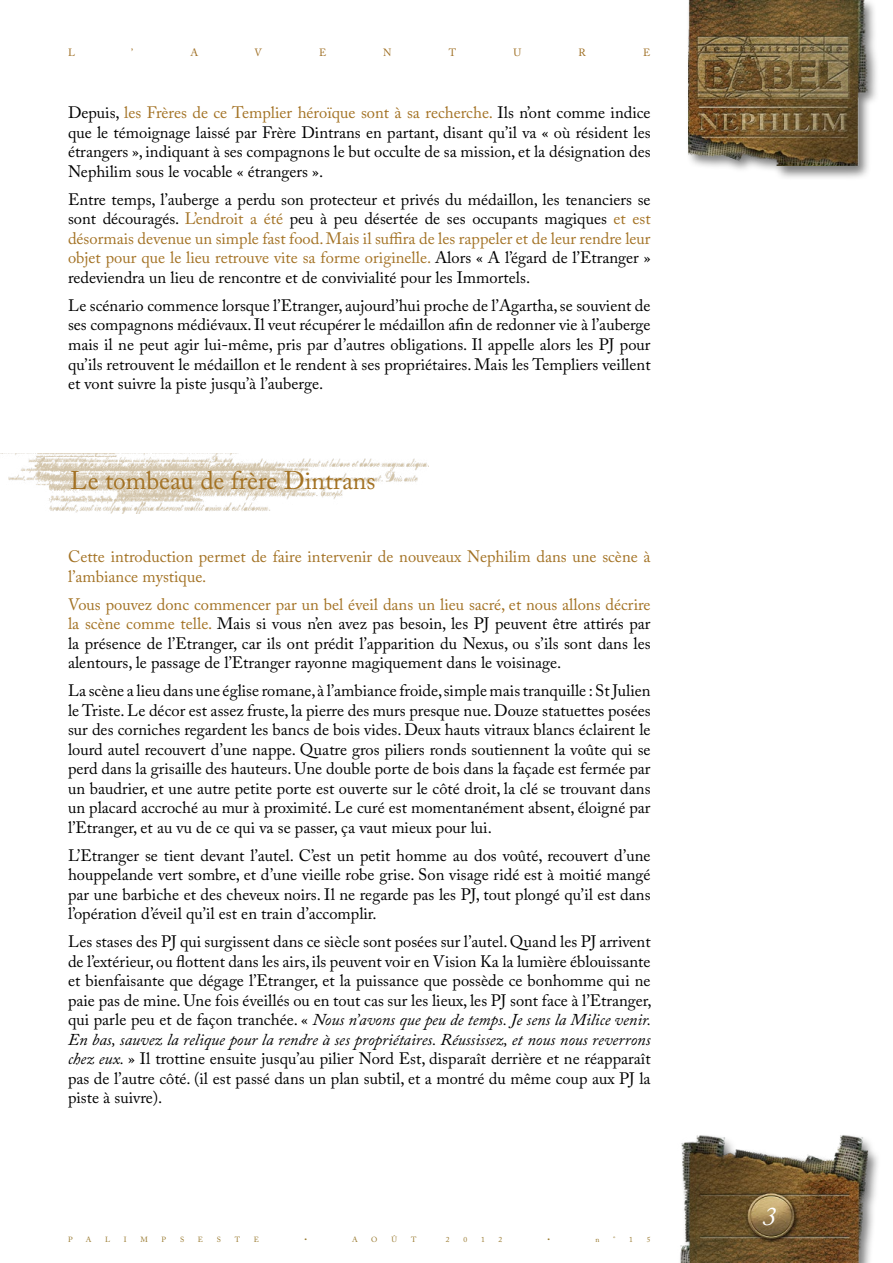
<style>
.page{position:relative;width:893px;height:1263px;background:#fff}
.page>*{position:absolute;margin:0;border:0;box-sizing:border-box;transform-origin:0 0}
.t1{font:italic 27px "Adobe Caslon Pro";color:#fff}
.t2{font:25.5px "Adobe Caslon Pro";color:#a37224}
.t3{font:16.5px/19.5px "Adobe Caslon Pro";color:#000;text-align:justify}
.t4{font:16.5px/19.5px "Adobe Caslon Pro";color:#a37224}
.t5{font:10.5px "Adobe Caslon Pro";color:#9e6e22}
.t6{font:7.5px "Adobe Caslon Pro";color:#98782d}
.s1{color:#a37224}
.s2{font-style:italic}
</style>
<div class="page">
<div style="left:686px;top:0;width:194px;height:180px;background:#000;opacity:.51"></div>
<img style="left:689px;top:0;width:189px;height:166px">
<img style="left:8px;top:454px;width:421px;height:59px">
<img style="left:680px;top:1135px;width:198px;height:128px">
<p class="t5" style="left:68px;top:47px;width:8px">L</p>
<p class="t5" style="left:131px;top:47px;width:3px">’</p>
<p class="t5" style="left:190px;top:47px;width:9px">A</p>
<p class="t5" style="left:254px;top:47px;width:9px">V</p>
<p class="t5" style="left:319px;top:47px;width:9px">E</p>
<p class="t5" style="left:383px;top:47px;width:10px">N</p>
<p class="t5" style="left:449px;top:47px;width:9px">T</p>
<p class="t5" style="left:514px;top:47px;width:9px">U</p>
<p class="t5" style="left:579px;top:47px;width:9px">R</p>
<p class="t5" style="left:643px;top:47px;width:9px">E</p>
<p class="t3" style="left:68px;top:103px;width:584px">Depuis, <span class="s1">les Frères de ce Templier héroïque sont à sa recherche.</span> Ils n’ont comme indice que le témoignage laissé par Frère Dintrans en partant, disant qu’il va « où résident les étrangers », indiquant à ses compagnons le but occulte de sa mission, et la désignation des Nephilim sous le vocable « étrangers ».</p>
<p class="t3" style="left:68px;top:189px;width:584px">Entre temps, l’auberge a perdu son protecteur et privés du médaillon, les tenanciers se sont découragés. <span class="s1">L’endroit a été</span> peu à peu désertée de ses occupants magiques <span class="s1">et est désormais devenue un simple fast food. Mais il suffira de les rappeler et de leur rendre leur objet pour que le lieu retrouve vite sa forme originelle.</span> Alors « A l’égard de l’Etranger » redeviendra un lieu de rencontre et de convivialité pour les Immortels.</p>
<p class="t3" style="left:68px;top:296px;width:584px">Le scénario commence lorsque l’Etranger, aujourd’hui proche de l’Agartha, se souvient de ses compagnons médiévaux. Il veut récupérer le médaillon afin de redonner vie à l’auberge mais il ne peut agir lui-même, pris par d’autres obligations. Il appelle alors les PJ pour qu’ils retrouvent le médaillon et le rendent à ses propriétaires. Mais les Templiers veillent et vont suivre la piste jusqu’à l’auberge.</p>
<h2 class="t2" style="left:70px;top:465px;width:307px">Le tombeau de frère Dintrans</h2>
<p class="t4" style="left:68px;top:547px;width:584px">Cette introduction permet de faire intervenir de nouveaux Nephilim dans une scène à l’ambiance mystique.</p>
<p class="t3" style="left:68px;top:594px;width:584px"><span class="s1">Vous pouvez donc commencer par un bel éveil dans un lieu sacré, et nous allons décrire la scène comme telle.</span> Mais si vous n’en avez pas besoin, les PJ peuvent être attirés par la présence de l’Etranger, car ils ont prédit l’apparition du Nexus, ou s’ils sont dans les alentours, le passage de l’Etranger rayonne magiquement dans le voisinage.</p>
<p class="t3" style="left:68px;top:681px;width:584px">La scène a lieu dans une église romane, à l’ambiance froide, simple mais tranquille : St Julien le Triste. Le décor est assez fruste, la pierre des murs presque nue. Douze statuettes posées sur des corniches regardent les bancs de bois vides. Deux hauts vitraux blancs éclairent le lourd autel recouvert d’une nappe. Quatre gros piliers ronds soutiennent la voûte qui se perd dans la grisaille des hauteurs. Une double porte de bois dans la façade est fermée par un baudrier, et une autre petite porte est ouverte sur le côté droit, la clé se trouvant dans un placard accroché au mur à proximité. Le curé est momentanément absent, éloigné par l’Etranger, et au vu de ce qui va se passer, ça vaut mieux pour lui.</p>
<p class="t3" style="left:68px;top:845px;width:584px">L’Etranger se tient devant l’autel. C’est un petit homme au dos voûté, recouvert d’une houppelande vert sombre, et d’une vieille robe grise. Son visage ridé est à moitié mangé par une barbiche et des cheveux noirs. Il ne regarde pas les PJ, tout plongé qu’il est dans l’opération d’éveil qu’il est en train d’accomplir.</p>
<p class="t3" style="left:68px;top:932px;width:585px">Les stases des PJ qui surgissent dans ce siècle sont posées sur l’autel. Quand les PJ arrivent de l’extérieur, ou flottent dans les airs, ils peuvent voir en Vision Ka la lumière éblouissante et bienfaisante que dégage l’Etranger, et la puissance que possède ce bonhomme qui ne paie pas de mine. Une fois éveillés ou en tout cas sur les lieux, les PJ sont face à l’Etranger, qui parle peu et de façon tranchée. « <span class="s2">Nous n’avons que peu de temps. Je sens la Milice venir.<br>En bas, sauvez la relique pour la rendre à ses propriétaires. Réussissez, et nous nous reverrons chez eux.</span> » Il trottine ensuite jusqu’au pilier Nord Est, disparaît derrière et ne réapparaît pas de l’autre côté. (il est passé dans un plan subtil, et a montré du même coup aux PJ la piste à suivre).</p>
<p class="t6" style="left:68px;top:1235px;width:6px">P</p>
<p class="t6" style="left:86px;top:1235px;width:7px">A</p>
<p class="t6" style="left:105px;top:1235px;width:7px">L</p>
<p class="t6" style="left:124px;top:1235px;width:4px">I</p>
<p class="t6" style="left:140px;top:1235px;width:9px">M</p>
<p class="t6" style="left:162px;top:1235px;width:6px">P</p>
<p class="t6" style="left:180px;top:1235px;width:6px">S</p>
<p class="t6" style="left:198px;top:1235px;width:7px">E</p>
<p class="t6" style="left:217px;top:1235px;width:6px">S</p>
<p class="t6" style="left:235px;top:1235px;width:7px">T</p>
<p class="t6" style="left:254px;top:1235px;width:7px">E</p>
<p class="t6" style="left:304px;top:1235px;width:4px">•</p>
<p class="t6" style="left:352px;top:1235px;width:7px">A</p>
<p class="t6" style="left:371px;top:1235px;width:8px">O</p>
<p class="t6" style="left:391px;top:1235px;width:7px">Û</p>
<p class="t6" style="left:411px;top:1235px;width:7px">T</p>
<p class="t6" style="left:446px;top:1235px;width:5px">2</p>
<p class="t6" style="left:463px;top:1235px;width:5px">0</p>
<p class="t6" style="left:481px;top:1235px;width:5px">1</p>
<p class="t6" style="left:499px;top:1235px;width:5px">2</p>
<p class="t6" style="left:548px;top:1235px;width:4px">•</p>
<p class="t6" style="left:595px;top:1235px;width:6px">n</p>
<p class="t6" style="left:613px;top:1235px;width:4px">°</p>
<p class="t6" style="left:629px;top:1235px;width:5px">1</p>
<p class="t6" style="left:647px;top:1235px;width:5px">5</p>
<h1 class="t1" style="left:763px;top:1200px;width:15px">3</h1>
</div>
